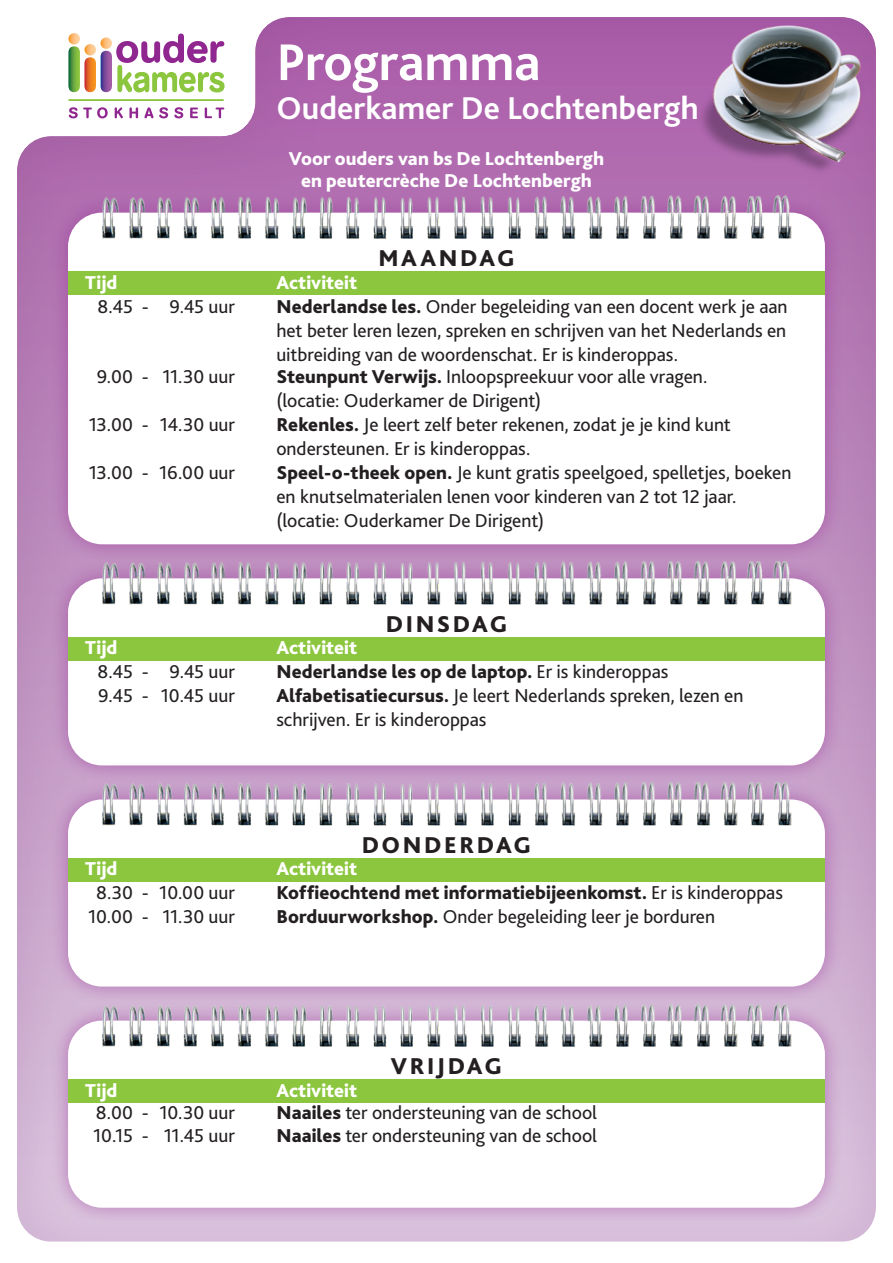
<style>
.page{position:relative;width:893px;height:1263px;background:#fff}
.page>*{position:absolute;margin:0;border:0;box-sizing:border-box;transform-origin:0 0}
.t1{font:700 54px "Bliss 2";letter-spacing:-.005em;color:#fff}
.t2{font:700 33px "Bliss 2";color:#fff}
.t3{font:800 24px "Bliss 2";letter-spacing:.105em;color:#231f20}
.t4{font:19.5px/24px "Bliss 2";letter-spacing:-.005em;color:#231f20}
.t5{font:800 19.5px/22.5px "Bliss 2";letter-spacing:.005em;color:#fff;text-align:center}
.t6{font:800 19.5px "Bliss 2";letter-spacing:.005em;color:#231f20}
.s1{font-weight:800}
.s2{font-weight:400}
</style>
<div class="page">
<div style="left:16px;top:16px;width:861px;height:1226px;background:#90268f;opacity:.3"></div>
<img style="left:686px;top:16px;width:190px;height:167px">
<hr style="left:68px;top:99px;width:156px;height:2px;background:#8bc63e">
<svg style="left:68px;top:33px;width:157px;height:59px"></svg>
<svg style="left:69px;top:107px;width:39px;height:11px"></svg>
<svg style="left:115px;top:107px;width:8px;height:11px"></svg>
<svg style="left:129px;top:107px;width:9px;height:11px"></svg>
<svg style="left:144px;top:107px;width:9px;height:11px"></svg>
<svg style="left:159px;top:107px;width:9px;height:11px"></svg>
<svg style="left:174px;top:107px;width:9px;height:11px"></svg>
<svg style="left:190px;top:108px;width:8px;height:10px"></svg>
<svg style="left:205px;top:107px;width:19px;height:11px"></svg>
<div style="left:49px;top:194px;width:795px;height:369px;background:#90268f;opacity:.5"></div>
<div style="left:68px;top:213px;width:757px;height:331px;background:#fff;border-radius:34px"></div>
<img style="left:99px;top:196px;width:697px;height:43px">
<div style="left:49px;top:560px;width:795px;height:224px;background:#90268f;opacity:.5"></div>
<div style="left:68px;top:578px;width:757px;height:187px;background:#fff;border-radius:34px"></div>
<img style="left:99px;top:561px;width:697px;height:44px">
<div style="left:49px;top:1002px;width:795px;height:225px;background:#90268f;opacity:.5"></div>
<div style="left:68px;top:1020px;width:757px;height:188px;background:#fff;border-radius:34px"></div>
<img style="left:99px;top:1005px;width:697px;height:42px">
<div style="left:49px;top:781px;width:795px;height:224px;background:#90268f;opacity:.5"></div>
<div style="left:68px;top:799px;width:757px;height:187px;background:#fff;border-radius:34px"></div>
<img style="left:99px;top:782px;width:697px;height:44px">
<div style="left:68px;top:271px;width:757px;height:24px;background:#8bc63e"></div>
<div style="left:68px;top:637px;width:757px;height:23px;background:#8bc63e"></div>
<div style="left:68px;top:1079px;width:757px;height:24px;background:#8bc63e"></div>
<div style="left:68px;top:858px;width:757px;height:23px;background:#8bc63e"></div>
<h1 class="t1" style="left:276px;top:29px;width:266px">Programma</h1>
<h2 class="t2" style="left:276px;top:88px;width:423px">Ouderkamer De Lochtenbergh</h2>
<p class="t5" style="left:289px;top:146px;width:317px">Voor ouders van bs De Lochtenbergh en peutercrèche De Lochtenbergh</p>
<p class="t3" style="left:378px;top:243px;width:138px">MAANDAG</p>
<p class="t5" style="left:85px;top:270px;width:34px">Tijd</p>
<p class="t5" style="left:276px;top:270px;width:82px">Activiteit</p>
<p class="t4" style="left:97px;top:294px;width:139px">8.45 - 9.45 uur</p>
<p class="t4" style="left:276px;top:294px;width:513px;text-align:justify"><span class="s1">Nederlandse les.</span> Onder begeleiding van een docent werk je aan het beter leren lezen, spreken en schrijven van het Nederlands en uitbreiding van de woordenschat. Er is kinderoppas.</p>
<p class="t4" style="left:97px;top:364px;width:140px">9.00 - 11.30 uur</p>
<p class="t4" style="left:276px;top:364px;width:433px"><span class="s1">Steunpunt Verwijs.</span> Inloopspreekuur voor alle vragen. (locatie: Ouderkamer de Dirigent)</p>
<p class="t4" style="left:89px;top:412px;width:148px">13.00 - 14.30 uur</p>
<p class="t4" style="left:276px;top:412px;width:456px"><span class="s1">Rekenles.</span> Je leert zelf beter rekenen, zodat je je kind kunt ondersteunen. Er is kinderoppas.</p>
<p class="t4" style="left:89px;top:460px;width:148px">13.00 - 16.00 uur</p>
<p class="t4" style="left:276px;top:460px;width:517px"><span class="s1">Speel-o-theek open.</span> Je kunt gratis speelgoed, spelletjes, boeken en knutselmaterialen lenen voor kinderen van 2 tot 12 jaar. (locatie: Ouderkamer De Dirigent)</p>
<p class="t3" style="left:386px;top:609px;width:123px">DINSDAG</p>
<p class="t5" style="left:85px;top:636px;width:34px">Tijd</p>
<p class="t5" style="left:276px;top:636px;width:82px">Activiteit</p>
<p class="t4" style="left:97px;top:659px;width:139px">8.45 - 9.45 uur</p>
<p class="t6" style="left:276px;top:660px;width:394px">Nederlandse les op de laptop. <span class="s2">Er is kinderoppas</span></p>
<p class="t4" style="left:98px;top:683px;width:138px">9.45 - 10.45 uur</p>
<p class="t4" style="left:276px;top:683px;width:469px"><span class="s1">Alfabetisatiecursus.</span> Je leert Nederlands spreken, lezen en schrijven. Er is kinderoppas</p>
<p class="t3" style="left:362px;top:830px;width:171px">DONDERDAG</p>
<p class="t5" style="left:85px;top:857px;width:34px">Tijd</p>
<p class="t5" style="left:276px;top:857px;width:82px">Activiteit</p>
<p class="t4" style="left:96px;top:880px;width:140px">8.30 - 10.00 uur</p>
<p class="t6" style="left:276px;top:881px;width:508px">Koffieochtend met informatiebijeenkomst. <span class="s2">Er is kinderoppas</span></p>
<p class="t4" style="left:88px;top:904px;width:148px">10.00 - 11.30 uur</p>
<p class="t4" style="left:276px;top:904px;width:440px"><span class="s1">Borduurworkshop.</span> Onder begeleiding leer je borduren</p>
<p class="t3" style="left:391px;top:1051px;width:113px">VRIJDAG</p>
<p class="t5" style="left:85px;top:1078px;width:34px">Tijd</p>
<p class="t5" style="left:276px;top:1078px;width:82px">Activiteit</p>
<p class="t4" style="left:96px;top:1100px;width:141px">8.00 - 10.30 uur</p>
<p class="t4" style="left:276px;top:1100px;width:322px"><span class="s1">Naailes</span> ter ondersteuning van de school</p>
<p class="t4" style="left:93px;top:1123px;width:143px">10.15 - 11.45 uur</p>
<p class="t4" style="left:276px;top:1123px;width:322px"><span class="s1">Naailes</span> ter ondersteuning van de school</p>
</div>
